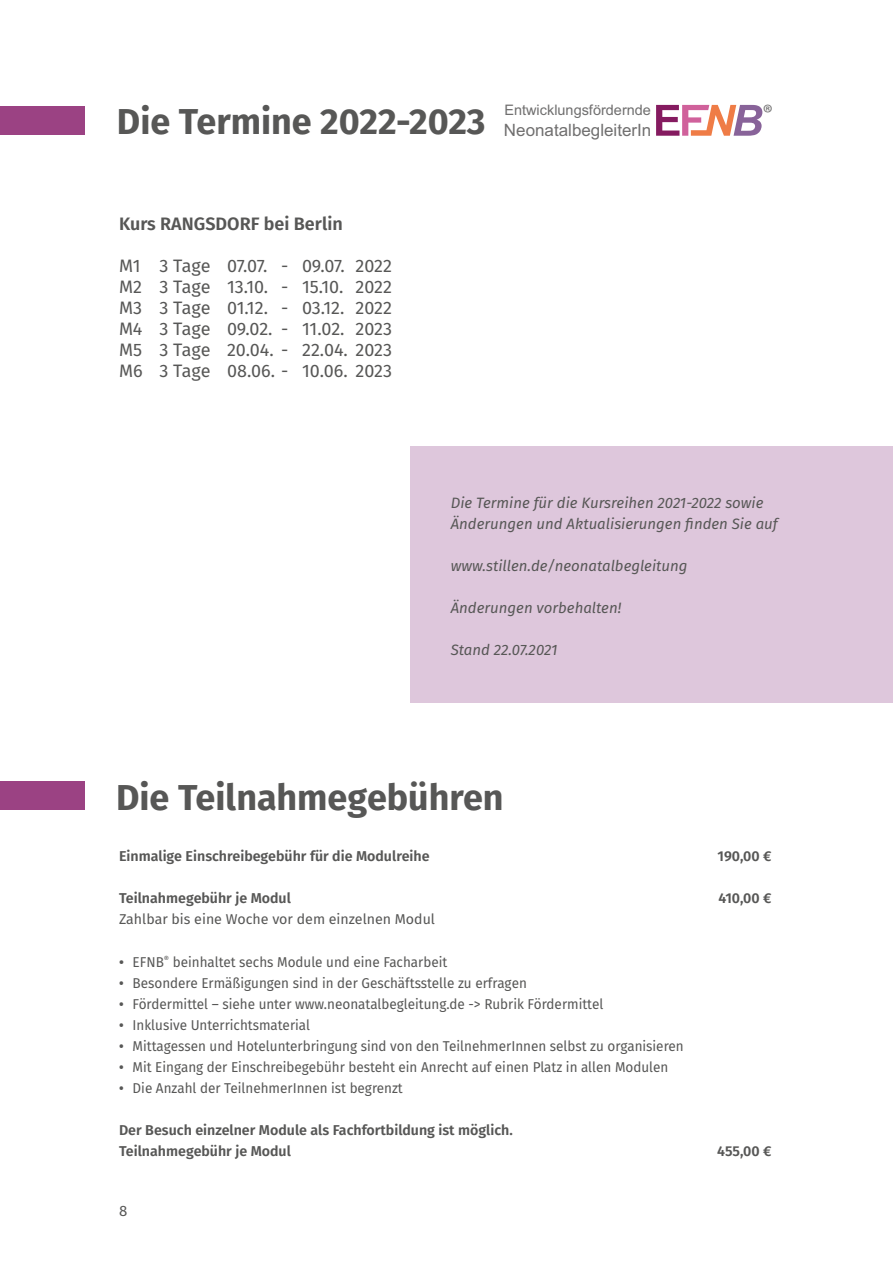
<style>
.page{position:relative;width:893px;height:1263px;background:#fff}
.page>*{position:absolute;margin:0;border:0;box-sizing:border-box;transform-origin:0 0}
.t1{font:700 36px "Fira Sans";color:#575756}
.t2{font:24px "Myriad Pro";color:#706f6f}
.t3{font:18px/21px "Fira Sans";color:#575756;text-align:justify}
.t4{font:600 18px "Fira Sans";color:#575756}
.t5{font:16.95px "Arial";color:#706f6f}
.t6{font:italic 15px/21px "Fira Sans";color:#575756}
.t7{font:15px "Fira Sans";color:#575756}
.t8{font:14.55px "Arial";color:#706f6f}
.t9{font:14.25px "Fira Sans";color:#575756;scale:.95 1}
.t10{font:600 14.25px/21px "Fira Sans";color:#575756}
.t11{font:14.25px "Fira Sans";color:#575756}
.s1{font-weight:600}
</style>
<div class="page">
<div style="left:0;top:106px;width:84px;height:29px;background:#9b4283"></div>
<div style="left:410px;top:446px;width:483px;height:257px;background:#dec7dc"></div>
<div style="left:0;top:781px;width:85px;height:29px;background:#9b4283"></div>
<svg style="left:656px;top:105px;width:106px;height:31px"></svg>
<h1 class="t1" style="left:117px;top:92px;width:370px">Die Termine 2022-2023</h1>
<p class="t8" style="left:504px;top:100px;width:148px">Entwicklungsfördernde</p>
<p class="t5" style="left:504px;top:118px;width:149px">NeonatalbegleiterIn</p>
<p class="t4" style="left:119px;top:209px;width:225px">Kurs RANGSDORF bei Berlin</p>
<p class="t3" style="left:119px;top:254px;width:275px">M1 3 Tage 07.07. - 09.07. 2022<br>M2 3 Tage 13.10. - 15.10. 2022<br>M3 3 Tage 01.12. - 03.12. 2022<br>M4 3 Tage 09.02. - 11.02. 2023<br>M5 3 Tage 20.04. - 22.04. 2023<br>M6 3 Tage 08.06. - 10.06. 2023</p>
<h2 class="t2" style="left:763px;top:99px;width:12px">®</h2>
<p class="t6" style="left:451px;top:492px;width:329px">Die Termine für die Kursreihen 2021-2022 sowie<br>Änderungen und Aktualisierungen finden Sie auf</p>
<p class="t6" style="left:451px;top:555px;width:238px">www.stillen.de/neonatalbegleitung</p>
<p class="t6" style="left:451px;top:597px;width:172px">Änderungen vorbehalten!</p>
<p class="t6" style="left:451px;top:639px;width:108px">Stand 22.07.2021</p>
<h1 class="t1" style="left:116px;top:767px;width:389px">Die Teilnahmegebühren</h1>
<p class="t10" style="left:119px;top:844px;width:312px">Einmalige Einschreibegebühr für die Modulreihe</p>
<p class="t10" style="left:718px;top:844px;width:56px">190,00 €</p>
<p class="t10" style="left:119px;top:886px;width:173px">Teilnahmegebühr je Modul</p>
<p class="t10" style="left:718px;top:886px;width:55px">410,00 €</p>
<p class="t11" style="left:119px;top:908px;width:318px">Zahlbar bis eine Woche vor dem einzelnen Modul</p>
<p class="t9" style="left:119px;top:951px;width:347px"><span class="s1">•</span> EFNB<sup>®</sup> beinhaltet sechs Module und eine Facharbeit</p>
<p class="t9" style="left:119px;top:972px;width:431px"><span class="s1">•</span> Besondere Ermäßigungen sind in der Geschäftsstelle zu erfragen</p>
<p class="t9" style="left:119px;top:993px;width:511px"><span class="s1">•</span> Fördermittel – siehe unter www.neonatalbegleitung.de -&gt; Rubrik Fördermittel</p>
<p class="t9" style="left:119px;top:1014px;width:203px"><span class="s1">•</span> Inklusive Unterrichtsmaterial</p>
<p class="t9" style="left:119px;top:1035px;width:596px"><span class="s1">•</span> Mittagessen und Hotelunterbringung sind von den TeilnehmerInnen selbst zu organisieren</p>
<p class="t9" style="left:119px;top:1056px;width:580px"><span class="s1">•</span> Mit Eingang der Einschreibegebühr besteht ein Anrecht auf einen Platz in allen Modulen</p>
<p class="t9" style="left:119px;top:1077px;width:300px"><span class="s1">•</span> Die Anzahl der TeilnehmerInnen ist begrenzt</p>
<p class="t10" style="left:119px;top:1119px;width:395px">Der Besuch einzelner Module als Fachfortbildung ist möglich.<br>Teilnahmegebühr je Modul</p>
<p class="t10" style="left:717px;top:1140px;width:56px">455,00 €</p>
<p class="t7" style="left:119px;top:1200px;width:10px">8</p>
</div>
